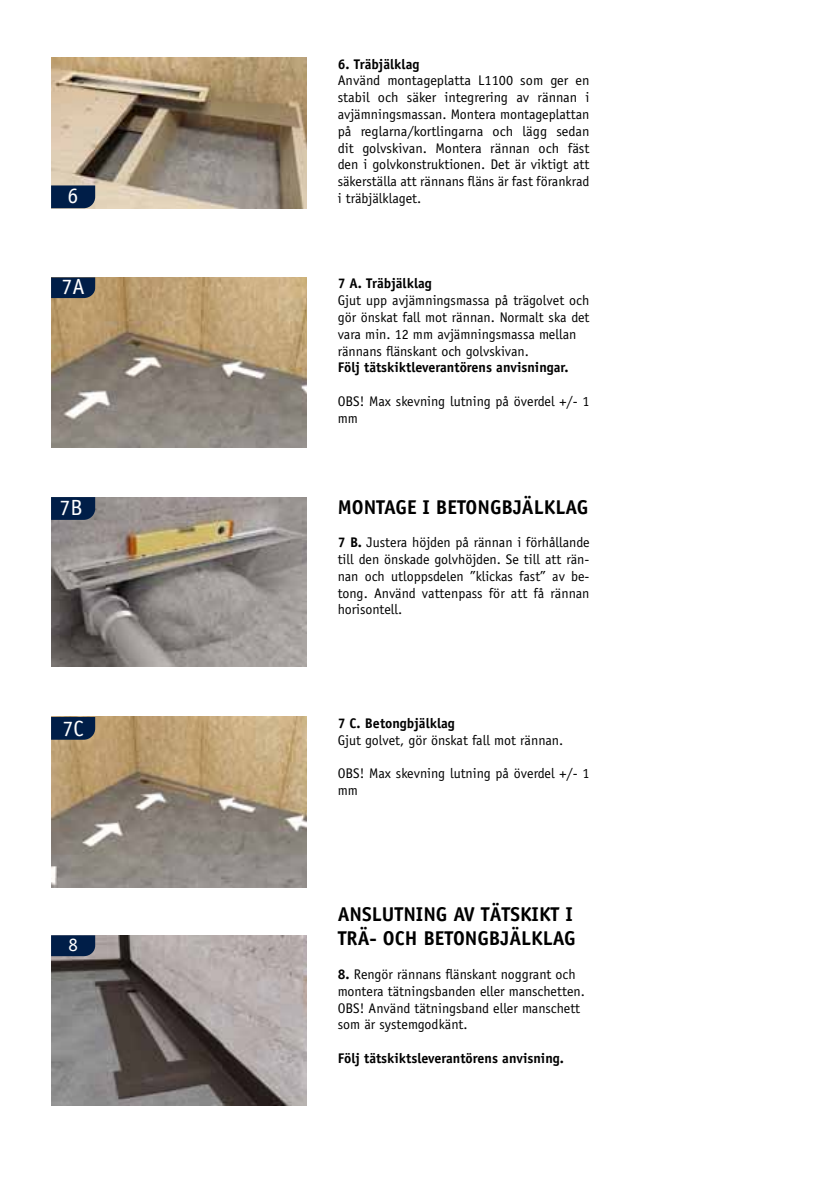
<style>
.page{position:relative;width:840px;height:1191px;background:#fff}
.page>*{position:absolute;margin:0;border:0;box-sizing:border-box;transform-origin:0 0}
.t1{font:22px "Officina Sans";color:#fff}
.t2{font:700 20px/24px "Officina Sans";color:#000}
.t3{font:18.8px "Officina Sans";color:#fff}
.t4{font:14px/16.8px "Officina Sans";color:#000}
.t5{font:700 14px "Officina Sans";color:#000}
.s1{font-weight:700}
</style>
<div class="page">
<img style="left:51px;top:277px;width:255px;height:170px">
<svg style="left:51px;top:277px;width:44px;height:21px"></svg>
<img style="left:51px;top:717px;width:255px;height:170px">
<svg style="left:51px;top:717px;width:44px;height:22px"></svg>
<img style="left:51px;top:935px;width:255px;height:170px">
<svg style="left:51px;top:935px;width:44px;height:21px"></svg>
<img style="left:51px;top:57px;width:255px;height:151px">
<svg style="left:51px;top:185px;width:44px;height:23px"></svg>
<img style="left:51px;top:497px;width:255px;height:169px">
<svg style="left:51px;top:497px;width:44px;height:23px"></svg>
<h1 class="t1" style="left:68px;top:182px;width:12px">6</h1>
<h1 class="t1" style="left:61px;top:274px;width:25px">7A</h1>
<h1 class="t1" style="left:60px;top:494px;width:25px">7B</h1>
<h1 class="t1" style="left:62px;top:715px;width:23px">7C</h1>
<h3 class="t3" style="left:68px;top:933px;width:11px">8</h3>
<p class="t5" style="left:337px;top:55px;width:83px">6. Träbjälklag</p>
<p class="t4" style="left:337px;top:72px;width:253px;text-align:justify">Använd montageplatta L1100 som ger en stabil och säker integrering av rännan i avjämningsmassan. Montera montageplattan på reglarna/kortlingarna och lägg sedan dit golvskivan. Montera rännan och fäst den i golvkonstruktionen. Det är viktigt att säkerställa att rännans fläns är fast förankrad i träbjälklaget.</p>
<p class="t5" style="left:337px;top:275px;width:96px">7 A. Träbjälklag</p>
<p class="t4" style="left:337px;top:292px;width:253px">Gjut upp avjämningsmassa på trägolvet och gör önskat fall mot rännan. Normalt ska det vara min. 12 mm avjämningsmassa mellan rännans flänskant och golvskivan.</p>
<p class="t5" style="left:337px;top:359px;width:232px">Följ tätskiktleverantörens anvisningar.</p>
<p class="t4" style="left:337px;top:393px;width:253px">OBS! Max skevning lutning på överdel +/- 1 mm</p>
<h2 class="t2" style="left:337px;top:494px;width:58px">MONTAGE</h2>
<h2 class="t2" style="left:422px;top:494px;width:155px">I BETONG BJÄLKLAG</h2>
<p class="t4" style="left:337px;top:534px;width:253px;text-align:justify"><span class="s1">7 B.</span> Justera höjden på rännan i förhållande till den önskade golvhöjden. Se till att rän&shy;nan och utloppsdelen ”klickas fast” av be&shy;tong. Använd vattenpass för att få rännan horisontell.</p>
<p class="t5" style="left:337px;top:714px;width:119px">7 C. Betongbjälklag</p>
<p class="t4" style="left:337px;top:731px;width:227px">Gjut golvet, gör önskat fall mot rännan.</p>
<p class="t4" style="left:337px;top:765px;width:253px">OBS! Max skevning lutning på överdel +/- 1 mm</p>
<h2 class="t2" style="left:337px;top:902px;width:235px;text-indent:116px">AV TÄTSKIKT I<br>TRÄ- OCH BETONG BJÄLKLAG</h2>
<p class="t4" style="left:337px;top:965px;width:248px"><span class="s1">8.</span> Rengör rännans flänskant noggrant och montera tätningsbanden eller manschetten.<br>OBS! Använd tätningsband eller manschett som är systemgodkänt.</p>
<p class="t5" style="left:337px;top:1049px;width:228px">Följ tätskiktsleverantörens anvisning.</p>
<h2 class="t2" style="left:337px;top:902px;width:77px">ANS LUTNING</h2>
</div>
